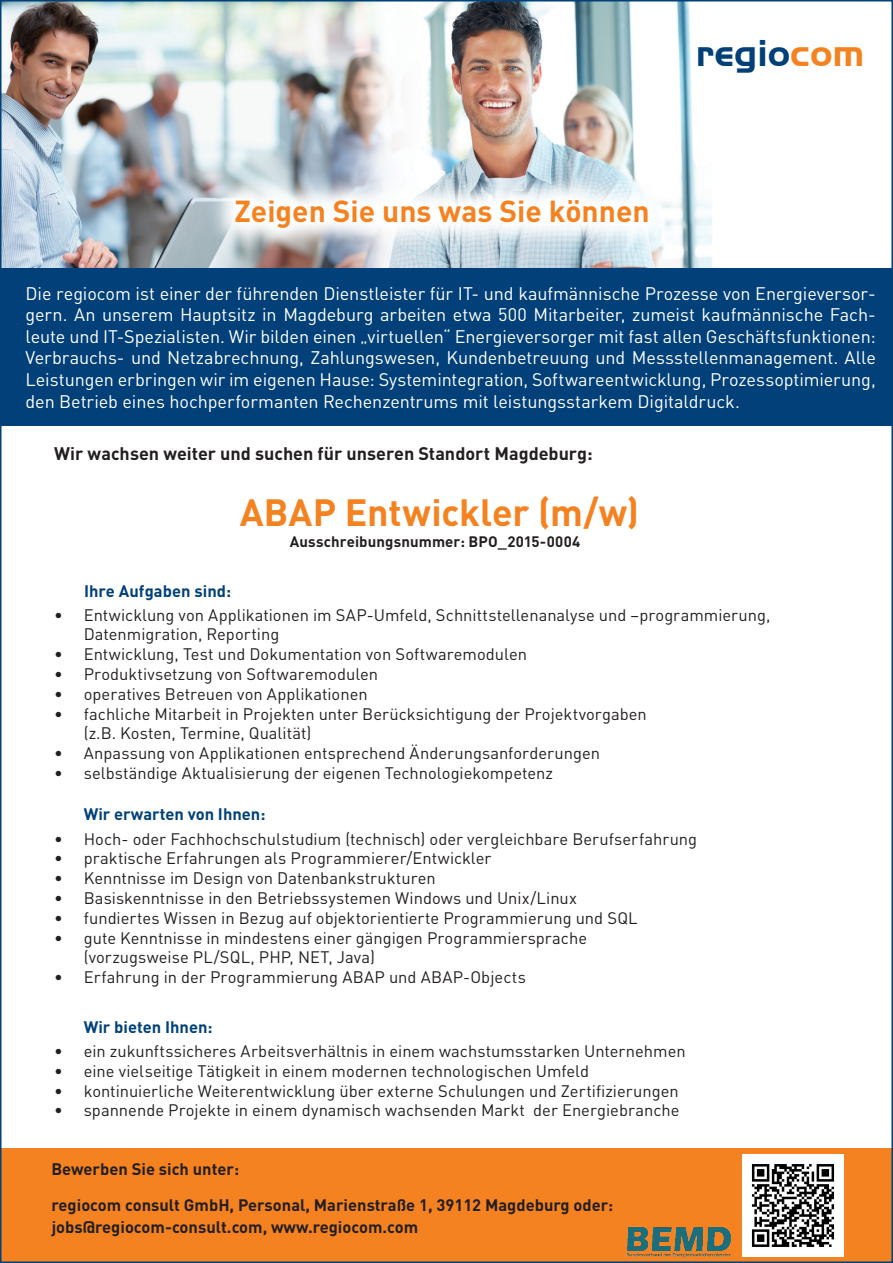
<style>
.page{position:relative;width:893px;height:1263px;background:#fff}
.page>*{position:absolute;margin:0;border:0;box-sizing:border-box;transform-origin:0 0}
.t1{font:700 38.7px "Handel Got D";color:#014078}
.t2{font:700 37.5px "DIN";letter-spacing:-.005em;color:#f58220}
.t3{font:700 30px "DIN";color:#f58220}
.t4{font:18px/21.6px "DIN";letter-spacing:-.005em;color:#fff;text-align:justify}
.t5{font:700 18px "DIN";color:#231f20}
.t6{font:16.5px/19.8px "DIN";color:#231f20}
.t7{font:700 16.5px/36px "DIN";color:#231f20}
.t8{font:700 16.5px "DIN";color:#014178}
.t9{font:700 16.5px "DIN";letter-spacing:.005em;color:#014078}
.t10{font:700 15px "DIN";letter-spacing:.01em;color:#231f20}
.s1{color:#f58220}
</style>
<div class="page">
<div style="left:0;top:1148px;width:893px;height:115px;background:#f58220"></div>
<img style="left:3px;top:3px;width:709px;height:265px">
<div style="left:0;top:268px;width:893px;height:157px;background:#014078"></div>
<svg style="left:207px;top:172px;width:469px;height:84px"></svg>
<img style="left:742px;top:1155px;width:102px;height:101px">
<img style="left:626px;top:1226px;width:106px;height:32px">
<h1 class="t1" style="left:696px;top:31px;width:170px">regio<span class="s1">com</span></h1>
<h3 class="t3" style="left:234px;top:192px;width:417px">Zeigen Sie uns was Sie können</h3>
<p class="t4" style="left:26px;top:282px;width:852px">Die regiocom ist einer der führenden Dienstleister für IT- und kaufmännische Prozesse von Energieversor&shy;gern. An unserem Hauptsitz in Magdeburg arbeiten etwa 500 Mitarbeiter, zumeist kaufmännische Fach&shy;leute und IT-Spezialisten. Wir bilden einen „virtuellen“ Energieversorger mit fast allen Geschäftsfunktionen:<br>Verbrauchs- und Netzabrechnung, Zahlungswesen, Kundenbetreuung und Messstellenmanagement. Alle Leistungen erbringen wir im eigenen Hause: Systemintegration, Softwareentwicklung, Prozessoptimierung, den Betrieb eines hochperformanten Rechenzentrums mit leistungsstarkem Digitaldruck.</p>
<p class="t5" style="left:54px;top:442px;width:540px">Wir wachsen weiter und suchen für unseren Standort Magdeburg:</p>
<h2 class="t2" style="left:240px;top:488px;width:401px">ABAP Entwickler (m/w)</h2>
<p class="t10" style="left:290px;top:532px;width:292px">Ausschreibungsnummer: BPO_2015-0004</p>
<p class="t9" style="left:84px;top:580px;width:149px">Ihre Aufgaben sind:</p>
<p class="t6" style="left:84px;top:604px;width:688px;text-indent:-30px">• Entwicklung von Applikationen im SAP-Umfeld, Schnittstellenanalyse und –programmierung,<br>Datenmigration, Reporting</p>
<p class="t6" style="left:54px;top:644px;width:475px">• Entwicklung, Test und Dokumentation von Softwaremodulen</p>
<p class="t6" style="left:54px;top:664px;width:326px">• Produktivsetzung von Softwaremodulen</p>
<p class="t6" style="left:54px;top:684px;width:315px">• operatives Betreuen von Applikationen</p>
<p class="t6" style="left:84px;top:703px;width:565px;text-indent:-30px">• fachliche Mitarbeit in Projekten unter Berücksichtigung der Projektvorgaben (z.B. Kosten, Termine, Qualität)</p>
<p class="t6" style="left:54px;top:743px;width:548px">• Anpassung von Applikationen entsprechend Änderungsanforderungen</p>
<p class="t6" style="left:54px;top:763px;width:500px">• selbständige Aktualisierung der eigenen Technologiekompetenz</p>
<p class="t8" style="left:84px;top:804px;width:183px">Wir erwarten von Ihnen:</p>
<p class="t6" style="left:54px;top:828px;width:645px">• Hoch- oder Fachhochschulstudium (technisch) oder vergleichbare Berufserfahrung</p>
<p class="t6" style="left:54px;top:848px;width:439px">• praktische Erfahrungen als Programmierer/Entwickler</p>
<p class="t6" style="left:54px;top:868px;width:383px">• Kenntnisse im Design von Datenbankstrukturen</p>
<p class="t6" style="left:54px;top:888px;width:524px">• Basiskenntnisse in den Betriebssystemen Windows und Unix/Linux</p>
<p class="t6" style="left:54px;top:907px;width:585px">• fundiertes Wissen in Bezug auf objektorientierte Programmierung und SQL</p>
<p class="t6" style="left:84px;top:927px;width:505px;text-indent:-30px">• gute Kenntnisse in mindestens einer gängigen Programmiersprache (vorzugsweise PL/SQL, PHP, NET, Java)</p>
<p class="t6" style="left:54px;top:967px;width:473px">• Erfahrung in der Programmierung ABAP und ABAP-Objects</p>
<p class="t8" style="left:84px;top:1016px;width:130px">Wir bieten Ihnen:</p>
<p class="t6" style="left:54px;top:1041px;width:633px">• ein zukunftssicheres Arbeitsverhältnis in einem wachstumsstarken Unternehmen</p>
<p class="t6" style="left:54px;top:1061px;width:537px">• eine vielseitige Tätigkeit in einem modernen technologischen Umfeld</p>
<p class="t6" style="left:54px;top:1080px;width:626px">• kontinuierliche Weiterentwicklung über externe Schulungen und Zertifizierungen</p>
<p class="t6" style="left:54px;top:1100px;width:627px">• spannende Projekte in einem dynamisch wachsenden Markt der Energiebranche</p>
<p class="t7" style="left:51px;top:1150px;width:563px">Bewerben Sie sich unter:<br>regiocom consult GmbH, Personal, Marienstraße 1, 39112 Magdeburg oder:</p>
<p class="t7" style="left:52px;top:1208px;width:368px">jobs@regiocom-consult.com, www.regiocom.com</p>
</div>
